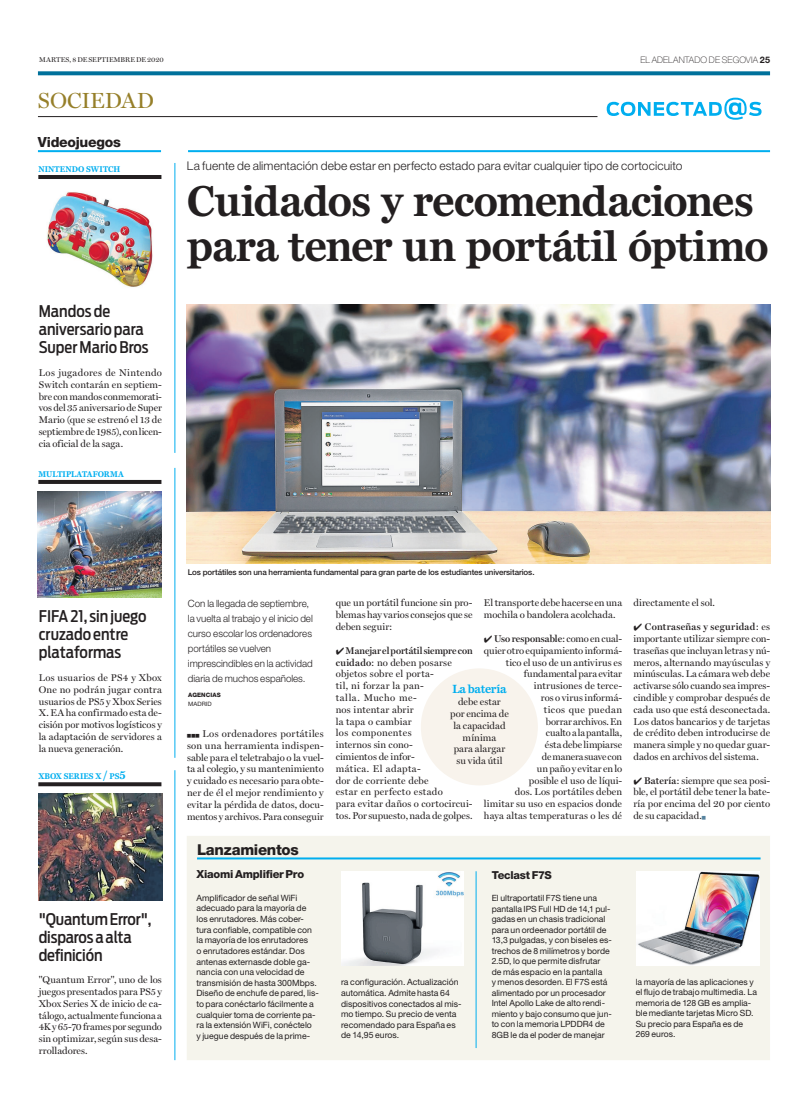
<style>
.page{position:relative;width:808px;height:1106px;background:#fff}
.page>*{position:absolute;margin:0;border:0;box-sizing:border-box;transform-origin:0 0}
.t1{font:700 40px/45px "News Miller";letter-spacing:-.03em;color:#231f20}
.t2{font:500 22px "Miller";color:#967f29}
.D-TitM_1x3{font:500 16px/18px "Antenna Cond";color:#231f20}
.ag__expo__tit{font:800 15px "Helvetica Neue LT Std";letter-spacing:-.02em;color:#231f20}
.ag__expo__tit-2{font:800 14px "Helvetica Neue LT Std";letter-spacing:-.02em;color:#231f20}
.ag__expo__tit-3{font:300 12px "Helvetica Neue LT Std";letter-spacing:.01em;color:#231f20}
.Desp_Txt{font:800 11.1px "Helvetica Neue LT Std";letter-spacing:-.02em;color:#231f20}
.Desp_Txt-2{font:800 11px "Helvetica Neue LT Std";letter-spacing:-.02em;color:#231f20}
.Txt_01{font:700 11px "Miller";letter-spacing:-.03em;color:#00aeef}
.Entradilla_Repor{font:300 10px/15px "Helvetica Neue LT Std";letter-spacing:-.005em;color:#231f20}
.Txt_01_Sangria{font:500 9.8px/11.8px "Miller";letter-spacing:.005em;color:#231f20;text-align:justify}
.Txt_01-2{font:500 9.8px/11.8px "Miller";color:#231f20;text-align:justify}
.Laregion{font:100 9px "Helvetica Neue LT Std";letter-spacing:.01em;color:#231f20}
.Agenda__body__sans{font:8.7px/10.6px "Helvetica Neue LT Std";color:#231f20}
.Agenda__body__sans-2{font:8.6px/10.5px "Helvetica Neue LT Std";color:#231f20}
.Pie_Txt{font:500 8px "Helvetica Neue LT Std";letter-spacing:-.015em;color:#231f20}
.LR__servicios__comen{font:700 7.7px "News Miller";letter-spacing:.01em;color:#00aeef}
.t3{font:500 7px "Miller";letter-spacing:.005em;color:#231f20}
.t4{font:800 6px/9px "Helvetica Neue LT Std";letter-spacing:.01em;color:#231f20}
.Txt_01_Sangria-2{font:4px "Zapf Dingbats IT Cby BT";color:#231f20}
.Txt_01_Sangria-3{font:4px "Zapf Dingbats IT Cby BT";color:#56839f}
.s1{font-weight:700}
.s2{font-size:11px}
.s3{font-weight:400}
.s4{font-weight:600}
</style>
<div class="page">
<hr style="left:38px;top:175px;width:123px;height:4px;background:#231f20">
<hr style="left:38px;top:480px;width:123px;height:4px;background:#231f20">
<svg style="left:38px;top:782px;width:123px;height:4px"></svg>
<hr style="left:175px;top:163px;width:1px;height:290px;background:#00aeef">
<hr style="left:175px;top:468px;width:1px;height:289px;background:#00aeef">
<hr style="left:175px;top:770px;width:1px;height:290px;background:#00aeef">
<img style="left:47px;top:192px;width:106px;height:95px">
<img style="left:38px;top:491px;width:123px;height:106px">
<img style="left:39px;top:793px;width:123px;height:107px">
<div style="left:187px;top:836px;width:583px;height:224px;background:#f5f4ec"></div>
<img style="left:341px;top:871px;width:123px;height:94px">
<img style="left:636px;top:871px;width:123px;height:94px">
<hr style="left:476px;top:871px;width:1px;height:177px;background:#00aeef">
<svg style="left:607px;top:98px;width:154px;height:22px"></svg>
<hr style="left:188px;top:150px;width:582px;height:2px;background:#00aeef">
<hr style="left:197px;top:857px;width:563px;height:2px;background:#00aeef">
<hr style="left:38px;top:150px;width:123px;height:2px;background:#00aeef">
<img style="left:187px;top:304px;width:583px;height:259px">
<div style="left:421px;top:668px;width:117px;height:117px;background:#f8f3ec;border-radius:50%"></div>
<svg style="left:38px;top:71px;width:732px;height:4px;background:#147ca2"></svg>
<hr style="left:38px;top:116px;width:559px;height:1px;background:#231f20">
<p class="t3" style="left:39px;top:55px;width:126px">MARTES, 8 DE SEPTIEMBRE DE 2020</p>
<p class="Laregion" style="left:640px;top:55px;width:131px">EL ADELANTADO DE SEGOVIA <span class="s1">25</span></p>
<p class="t2" style="left:38px;top:88px;width:118px">SOCIEDAD</p>
<p class="ag__expo__tit-2" style="left:38px;top:134px;width:84px">Videojuegos</p>
<p class="LR__servicios__comen" style="left:38px;top:164px;width:83px">NINTENDO SWITCH</p>
<p class="D-TitM_1x3" style="left:39px;top:303px;width:111px">Mandos de aniversario para<br>Super Mario Bros</p>
<p class="Txt_01-2" style="left:39px;top:367px;width:125px">Los jugadores de Nintendo Switch contarán en septiem&shy;bre con mandos conmemorati&shy;vos del 35 aniversario de Super Mario (que se estrenó el 13 de septiembre de 1985), con licen&shy;cia oficial de la saga.</p>
<p class="LR__servicios__comen" style="left:38px;top:469px;width:87px">MULTIPLATAFORMA</p>
<p class="ag__expo__tit-3" style="left:187px;top:158px;width:497px">La fuente de alimentación debe estar en perfecto estado para evitar cualquier tipo de cortocicuito</p>
<p class="t1" style="left:187px;top:178px;width:584px">Cuidados y recomendaciones para tener un portátil óptimo</p>
<p class="D-TitM_1x3" style="left:39px;top:607px;width:109px">FIFA 21, sin juego cruzado entre plataformas</p>
<p class="Txt_01-2" style="left:39px;top:671px;width:125px">Los usuarios de PS4 y Xbox One no podrán jugar contra usuarios de PS5 y Xbox Series X. EA ha confirmado esta de&shy;cisión por motivos logísticos y la adaptación de servidores a la nueva generación.</p>
<p class="LR__servicios__comen" style="left:38px;top:771px;width:89px">XBOX SERIES X <span class="s2">/</span> PS<span class="s2">5</span></p>
<p class="D-TitM_1x3" style="left:39px;top:910px;width:114px">"Quantum Error", disparos a alta definición</p>
<p class="Txt_01-2" style="left:39px;top:974px;width:125px">"Quantum Error", uno de los juegos presentados para PS5 y Xbox Series X de inicio de ca&shy;tálogo, actualmente funciona a 4K y 65-70 frames por segundo sin optimizar, según sus desa&shy;rrolladores.</p>
<p class="Pie_Txt" style="left:188px;top:567px;width:348px">Los portátiles son una herramienta fundamental para gran parte de los estudiantes universitarios.</p>
<p class="Entradilla_Repor" style="left:188px;top:596px;width:126px">Con la llegada de septiembre, la vuelta al trabajo y el inicio del curso escolar los ordenadores portátiles se vuelven imprescindibles en la actividad diaria de muchos españoles.</p>
<p class="t4" style="left:188px;top:690px;width:34px">AGENCIAS<br><span class="s3">MADRID</span></p>
<p class="Txt_01_Sangria" style="left:187px;top:727px;width:138px;text-indent:16px">Los ordenadores portátiles son una herramienta indispen&shy;sable para el teletrabajo o la vuel&shy;ta al colegio, y su mantenimiento y cuidado es necesario para obte&shy;ner de él el mejor rendimiento y evitar la pérdida de datos, docu&shy;mentos y archivos. Para conseguir</p>
<p class="Txt_01_Sangria-2" style="left:187px;top:733px;width:14px">■■■</p>
<p class="ag__expo__tit" style="left:197px;top:840px;width:103px">Lanzamientos</p>
<p class="Desp_Txt" style="left:196px;top:867px;width:109px">Xiaomi Amplifier Pro</p>
<p class="Agenda__body__sans" style="left:196px;top:892px;width:124px">Amplificador de señal WiFi adecuado para la mayoría de los enrutadores. Más cober&shy;tura confiable, compatible con la mayoría de los enrutadores<br>o enrutadores estándar. Dos antenas externasde doble ga&shy;nancia con una velocidad de transmisión de hasta 300Mbps.<br>Diseño de enchufe de pared, lis&shy;to para conéctarlo fácilmente a cualquier toma de corriente pa&shy;ra la extensión WiFi, conéctelo<br>y juegue después de la prime-</p>
<p class="Txt_01_Sangria" style="left:336px;top:597px;width:138px">que un portátil funcione sin pro&shy;blemas hay varios consejos que se deben seguir:</p>
<p class="Txt_01_Sangria" style="left:336px;top:644px;width:138px;text-align:left">✔ <span class="s4">Manejar el portátil siempre con cuidado</span>: no deben posarse objetos sobre el porta-<br>til, ni forzar la pan-<br>talla. Mucho me-<br>nos intentar abrir<br>la tapa o cambiar<br>los componentes<br>internos sin cono-<br>cimientos de infor-<br>mática. El adapta-<br>dor de corriente debe<br>estar en perfecto estado<br>para evitar daños o cortocircui&shy;tos. Por supuesto, nada de golpes.</p>
<p class="Txt_01_Sangria" style="left:484px;top:597px;width:140px">El transporte debe hacerse en una mochila o bandolera acolchada.</p>
<p class="Txt_01_Sangria" style="left:484px;top:632px;width:140px;text-align:right">✔ <span class="s4">Uso responsable</span>: como en cual&shy;quier otro equipamiento informá&shy;tico el uso de un antivirus es fundamental para evitar intrusiones de terce-<br>ros o virus informá-<br>ticos que puedan<br>borrar archivos. En<br>cualto a la pantalla,<br>ésta debe limpiarse<br>de manera suave con<br>un paño y evitar en lo<br>posible el uso de líqui-<br>dos. Los portátiles deben limitar su uso en espacios donde haya altas temperaturas o les dé</p>
<p class="Txt_01" style="left:452px;top:682px;width:56px">La batería</p>
<p class="Txt_01-2" style="left:450px;top:696px;width:60px;text-align:center">debe estar por encima de la capacidad mínima<br>para alargar su vida útil</p>
<p class="Agenda__body__sans" style="left:341px;top:976px;width:122px">ra configuración. Actualización automática. Admite hasta 64 dispositivos conectados al mis&shy;mo tiempo. Su precio de venta recomendado para España es de 14,95 euros.</p>
<p class="Desp_Txt-2" style="left:492px;top:868px;width:62px">Teclast F7S</p>
<p class="Agenda__body__sans-2" style="left:492px;top:892px;width:122px">El ultraportatil F7S tiene una pantalla IPS Full HD de 14,1 pul&shy;gadas en un chasis tradicional para un ordeenador portátil de<br>13,3 pulgadas, y con biseles es&shy;trechos de 8 milímetros y borde<br>2.5D, lo que permite disfrutar de más espacio en la pantalla<br>y menos desorden. El F7S está alimentado por un procesador<br>Intel Apollo Lake de alto rendi&shy;miento y bajo consumo que jun&shy;to con la memoria LPDDR4 de<br>8GB le da el poder de manejar</p>
<p class="Txt_01_Sangria" style="left:633px;top:597px;width:83px">directamente el sol.</p>
<p class="Txt_01_Sangria" style="left:633px;top:621px;width:138px">✔ <span class="s4">Contraseñas y seguridad</span>: es importante utilizar siempre con&shy;traseñas que incluyan letras y nú&shy;meros, alternando mayúsculas y minúsculas. La cámara web debe activarse sólo cuando sea impres&shy;cindible y comprobar después de cada uso que está desconectada.<br>Los datos bancarios y de tarjetas de crédito deben introducirse de manera simple y no quedar guar&shy;dados en archivos del sistema.</p>
<p class="Txt_01_Sangria" style="left:633px;top:774px;width:138px">✔ <span class="s4">Batería</span>: siempre que sea posi&shy;ble, el portátil debe tener la bate&shy;ría por encima del 20 por ciento de su capacidad.</p>
<p class="Txt_01_Sangria-3" style="left:702px;top:815px;width:5px">■</p>
<p class="Agenda__body__sans-2" style="left:636px;top:976px;width:123px">la mayoría de las aplicaciones y el flujo de trabajo multimedia. La memoria de 128 GB es amplia&shy;ble mediante tarjetas Micro SD.<br>Su precio para España es de<br>269 euros.</p>
</div>
